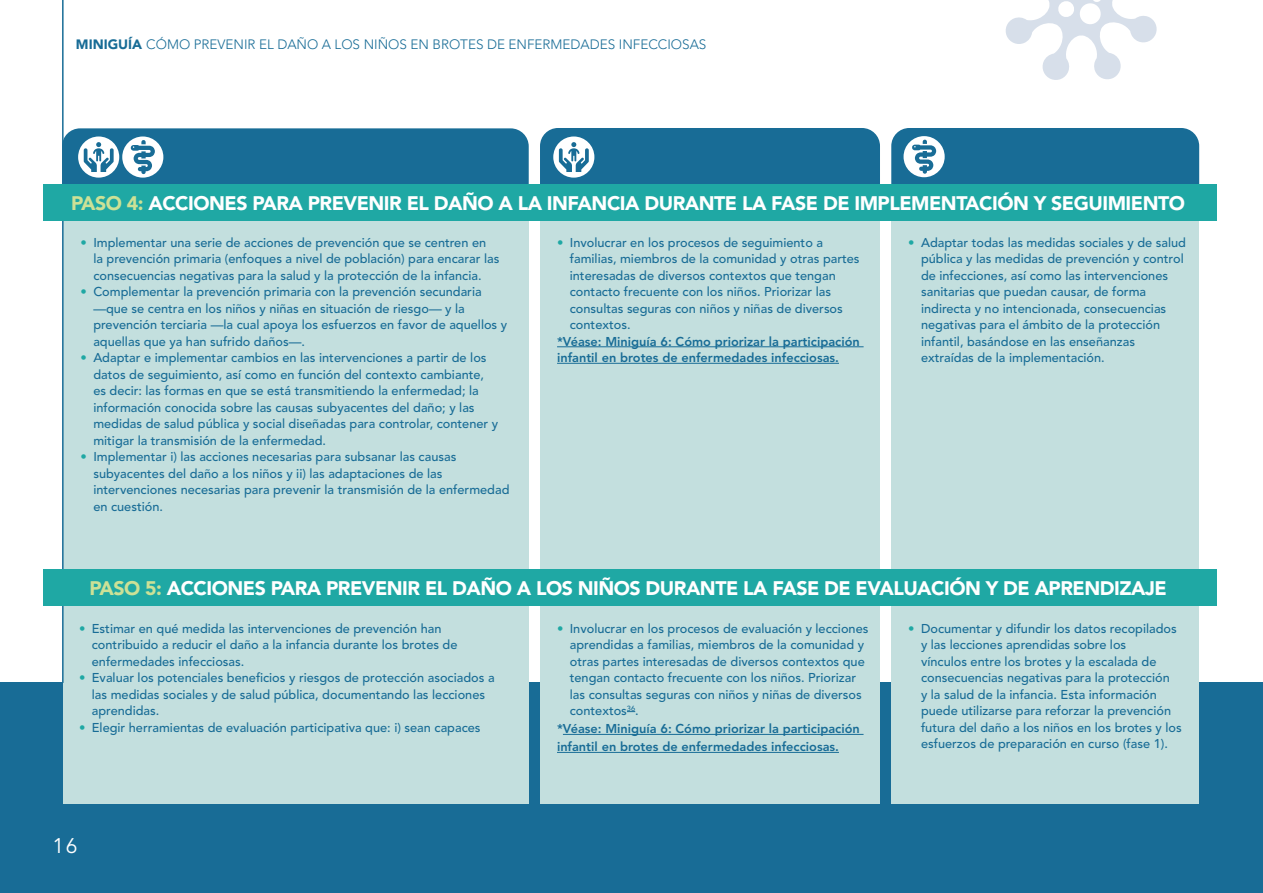
<style>
.page{position:relative;width:1263px;height:893px;background:#fff}
.page>*{position:absolute;margin:0;border:0;box-sizing:border-box;transform-origin:0 0}
.Heading{font:21px "Avenir LT Std";color:#fff}
.Heading_thin{font:900 19.5px "Avenir LT Std";letter-spacing:-.025em;color:#fff}
.t1{font:300 13.5px "Avenir LT Std";color:#186c96}
.t2{font:500 12.75px/16.5px "Avenir LT Std";color:#186c96}
.Boxcopy_medium{font:800 12.75px/16.5px "Avenir LT Std";color:#186c96}
.s1{font-weight:900}
.s2{color:#cce196}
.s3{color:#1fa8a4}
</style>
<div class="page">
<div style="left:540px;top:128px;width:340px;height:92px;background:#186c96;border-radius:18px"></div>
<div style="left:62px;top:128px;width:467px;height:92px;background:#186c96;border-radius:18px"></div>
<div style="left:891px;top:128px;width:308px;height:92px;background:#186c96;border-radius:18px"></div>
<svg style="left:122px;top:136px;width:41px;height:42px"></svg>
<svg style="left:78px;top:136px;width:41px;height:42px"></svg>
<svg style="left:84px;top:142px;width:30px;height:30px"></svg>
<svg style="left:553px;top:136px;width:41px;height:42px"></svg>
<svg style="left:559px;top:142px;width:30px;height:30px"></svg>
<svg style="left:903px;top:136px;width:42px;height:41px"></svg>
<div style="left:0;top:682px;width:1263px;height:211px;background:#186c96"></div>
<div style="left:64px;top:195px;width:465px;height:608px;background:#c3dfde"></div>
<div style="left:540px;top:195px;width:340px;height:608px;background:#c3dfde"></div>
<div style="left:891px;top:195px;width:308px;height:608px;background:#c3dfde"></div>
<svg style="left:1005px;top:0;width:152px;height:80px"></svg>
<hr style="left:557px;top:346px;width:306px;height:1px;background:#186c96">
<hr style="left:557px;top:363px;width:282px;height:1px;background:#186c96">
<hr style="left:563px;top:734px;width:300px;height:1px;background:#186c96">
<hr style="left:557px;top:752px;width:282px;height:1px;background:#186c96">
<hr style="left:62px;top:0;width:2px;height:683px;background:#186c96">
<div style="left:44px;top:184px;width:1173px;height:36px;background:#1fa8a4"></div>
<div style="left:44px;top:569px;width:1173px;height:36px;background:#1fa8a4"></div>
<p class="t1" style="left:76px;top:36px;width:632px"><span class="s1">MINIGUÍA</span> CÓMO PREVENIR EL DAÑO A LOS NIÑOS EN BROTES DE ENFERMEDADES INFECCIOSAS</p>
<p class="Heading_thin" style="left:71px;top:191px;width:1115px"><span class="s2">PASO 4:</span> ACCIONES PARA PREVENIR EL DAÑO A LA INFANCIA DURANTE LA FASE DE IMPLEMENTACIÓN Y SEGUIMIENTO</p>
<p class="t2" style="left:93px;top:234px;width:408px;text-indent:-13px"><span class="s3">•</span> Implementar una serie de acciones de prevención que se centren en<br>la prevención primaria (enfoques a nivel de población) para encarar las consecuencias negativas para la salud y la protección de la infancia.</p>
<p class="t2" style="left:93px;top:284px;width:415px;text-indent:-13px"><span class="s3">•</span> Complementar la prevención primaria con la prevención secundaria —que se centra en los niños y niñas en situación de riesgo— y la prevención terciaria —la cual apoya los esfuerzos en favor de aquellos y aquellas que ya han sufrido daños—.</p>
<p class="t2" style="left:93px;top:350px;width:406px;text-indent:-13px"><span class="s3">•</span> Adaptar e implementar cambios en las intervenciones a partir de los datos de seguimiento, así como en función del contexto cambiante, es decir: las formas en que se está transmitiendo la enfermedad; la información conocida sobre las causas subyacentes del daño; y las medidas de salud pública y social diseñadas para controlar, contener y mitigar la transmisión de la enfermedad.</p>
<p class="t2" style="left:93px;top:449px;width:418px;text-indent:-13px"><span class="s3">•</span> Implementar i) las acciones necesarias para subsanar las causas subyacentes del daño a los niños y ii) las adaptaciones de las intervenciones necesarias para prevenir la transmisión de la enfermedad en cuestión.</p>
<p class="t2" style="left:570px;top:234px;width:291px;text-indent:-13px"><span class="s3">•</span> Involucrar en los procesos de seguimiento a familias, miembros de la comunidad y otras partes interesadas de diversos contextos que tengan contacto frecuente con los niños. Priorizar las consultas seguras con niños y niñas de diversos contextos.</p>
<p class="Boxcopy_medium" style="left:557px;top:333px;width:304px">*Véase: Miniguía 6: Cómo priorizar la participación infantil en brotes de enfermedades infecciosas.</p>
<p class="t2" style="left:921px;top:234px;width:266px;text-indent:-13px"><span class="s3">•</span> Adaptar todas las medidas sociales y de salud pública y las medidas de prevención y control de infecciones, así como las intervenciones sanitarias que puedan causar, de forma indirecta y no intencionada, consecuencias negativas para el ámbito de la protección infantil, basándose en las enseñanzas extraídas de la implementación.</p>
<p class="Heading_thin" style="left:89px;top:576px;width:1079px"><span class="s2">PASO 5:</span> ACCIONES PARA PREVENIR EL DAÑO A LOS NIÑOS DURANTE LA FASE DE EVALUACIÓN Y DE APRENDIZAJE</p>
<p class="t2" style="left:92px;top:620px;width:367px;text-indent:-13px"><span class="s3">•</span> Estimar en qué medida las intervenciones de prevención han contribuido a reducir el daño a la infancia durante los brotes de enfermedades infecciosas.</p>
<p class="t2" style="left:92px;top:670px;width:404px;text-indent:-13px"><span class="s3">•</span> Evaluar los potenciales beneficios y riesgos de protección asociados a las medidas sociales y de salud pública, documentando las lecciones aprendidas.</p>
<p class="t2" style="left:79px;top:719px;width:403px"><span class="s3">•</span> Elegir herramientas de evaluación participativa que: i) sean capaces</p>
<p class="Heading" style="left:52px;top:833px;width:27px">16</p>
<p class="t2" style="left:570px;top:620px;width:300px;text-indent:-13px"><span class="s3">•</span> Involucrar en los procesos de evaluación y lecciones aprendidas a familias, miembros de la comunidad y otras partes interesadas de diversos contextos que tengan contacto frecuente con los niños. Priorizar las consultas seguras con niños y niñas de diversos contextos<sup>36</sup>.</p>
<p class="Boxcopy_medium" style="left:557px;top:720px;width:304px;line-height:18px">*Véase: Miniguía 6: Cómo priorizar la participación infantil en brotes de enfermedades infecciosas.</p>
<p class="t2" style="left:921px;top:620px;width:262px;text-indent:-13px"><span class="s3">•</span> Documentar y difundir los datos recopilados y las lecciones aprendidas sobre los<br>vínculos entre los brotes y la escalada de consecuencias negativas para la protección<br>y la salud de la infancia. Esta información puede utilizarse para reforzar la prevención futura del daño a los niños en los brotes y los esfuerzos de preparación en curso (fase 1).</p>
</div>
